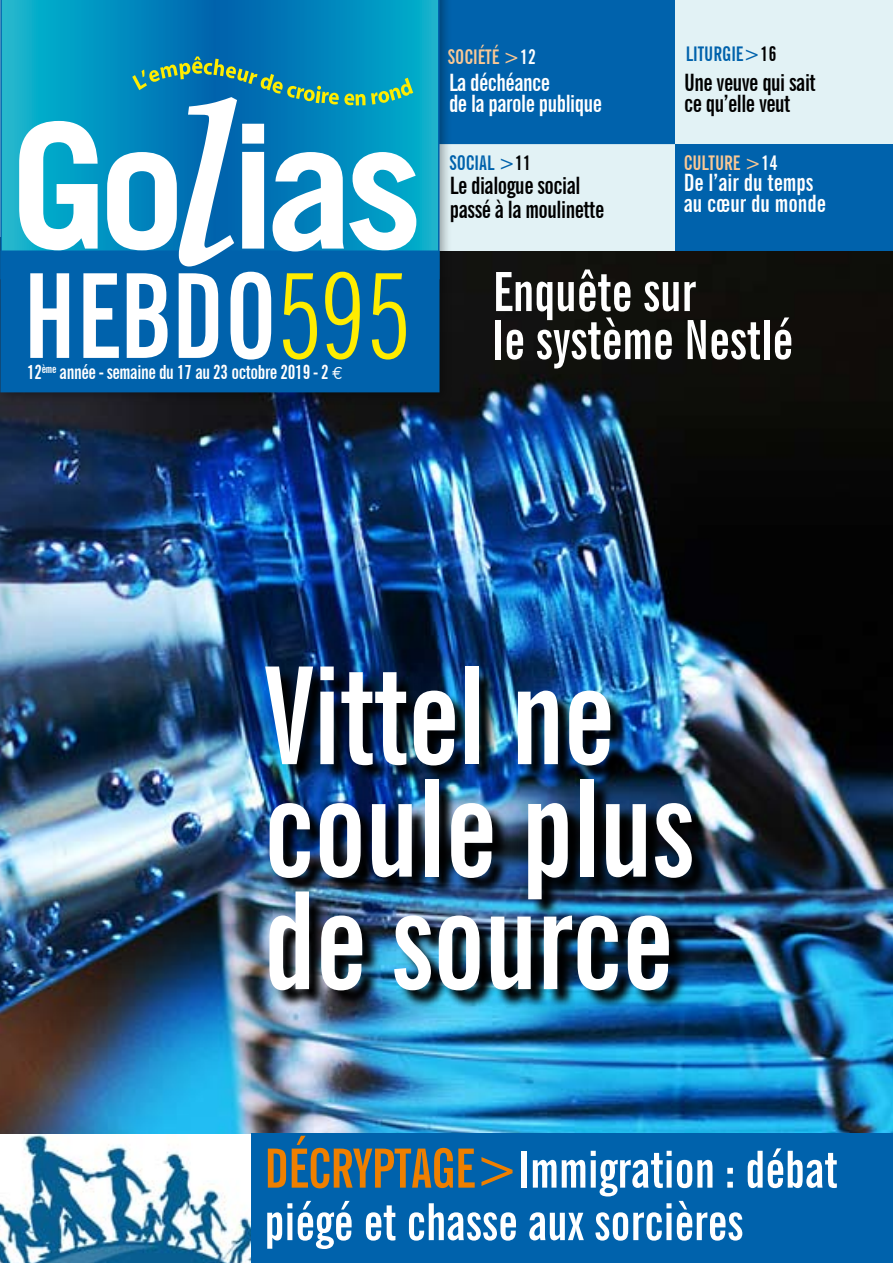
<style>
.page{position:relative;width:893px;height:1263px;background:#fff}
.page>*{position:absolute;margin:0;border:0;box-sizing:border-box;transform-origin:0 0}
.t1{font:700 extra-condensed 135px/112.5px "News Gothic BT";color:#fff}
.t2{font:700 extra-condensed 117px "News Gothic BT";color:#fff}
.t3{font:700 extra-condensed 54px/48px "News Gothic BT";color:#fff}
.t4{font:700 extra-condensed 51px/52.5px "News Gothic BT";color:#fff}
.t5{font:700 extra-condensed 24px/24px "News Gothic BT";letter-spacing:-.02em;color:#000}
.t6{font:700 extra-condensed 24px/21px "News Gothic BT";letter-spacing:-.02em;color:#fff}
.t7{font:700 extra-condensed 24px/21px "News Gothic BT";color:#fff}
.t8{font:700 extra-condensed 20.25px "News Gothic BT";color:#fac895}
.t9{font:700 extra-condensed 20.25px "News Gothic BT";color:#0062ac}
.t10{font:700 extra-condensed 19.5px "News Gothic BT";letter-spacing:-.02em;color:#fff}
.s1{color:#fff}
.s2{color:#000}
.s3{font-weight:400;color:#ffed00}
.s4{font-size:54px;color:#ee7f00}
</style>
<div class="page">
<img style="left:0;top:251px;width:893px;height:883px">
<div style="left:673px;top:144px;width:220px;height:107px;background:#0062ac"></div>
<div style="left:439px;top:144px;width:236px;height:107px;background:#e2f2f5"></div>
<div style="left:551px;top:0;width:124px;height:144px;background:#0062ac"></div>
<div style="left:675px;top:0;width:218px;height:144px;background:#e2f2f5"></div>
<div style="left:0;top:0;width:551px;height:414px;background:#000;opacity:.33"></div>
<svg style="left:0;top:0;width:439px;height:250px;background:#0796c1"></svg>
<div style="left:1px;top:251px;width:438px;height:141px;background:#0062ac"></div>
<div style="left:0;top:250px;width:439px;height:142px;border:2px solid #0062ac"></div>
<svg style="left:19px;top:121px;width:79px;height:129px"></svg>
<img style="left:0;top:1134px;width:252px;height:129px">
<svg style="left:107px;top:56px;width:309px;height:210px"></svg>
<div style="left:252px;top:1134px;width:641px;height:129px;background:#0062ac"></div>
<img style="left:267px;top:668px;width:622px;height:466px">
<p class="t8" style="left:448px;top:45px;width:90px">société &gt;<span class="s1">12</span></p>
<p class="t9" style="left:686px;top:41px;width:92px">liturgie&gt;<span class="s2">16</span></p>
<h2 class="t2" style="left:23px;top:245px;width:389px">HEBDO<span class="s3">595</span></h2>
<p class="t10" style="left:27px;top:361px;width:303px">12<sup>ème</sup> année - semaine du 17 au 23 octobre 2019 - 2</p>
<p class="t6" style="left:449px;top:72px;width:155px">La déchéance<br>de la parole publique</p>
<p class="t9" style="left:449px;top:151px;width:83px">social &gt;<span class="s2">11</span></p>
<p class="t5" style="left:450px;top:173px;width:156px">Le dialogue social passé à la moulinette</p>
<p class="t5" style="left:684px;top:71px;width:133px;line-height:21px">Une veuve qui sait ce qu’elle veut</p>
<p class="t8" style="left:684px;top:150px;width:95px">culture &gt;<span class="s1">14</span></p>
<p class="t7" style="left:684px;top:172px;width:144px">De l’air du temps au cœur du monde</p>
<h3 class="t3" style="left:493px;top:267px;width:302px">Enquête sur<br>le système Nestlé</h3>
<h1 class="t1" style="left:263px;top:659px;width:433px">Vittel ne coule plus de source</h1>
<h3 class="t4" style="left:265px;top:1143px;width:575px"><span class="s4">décryptage&gt;</span>Immigration : débat piégé et chasse aux sorcières</h3>
</div>
